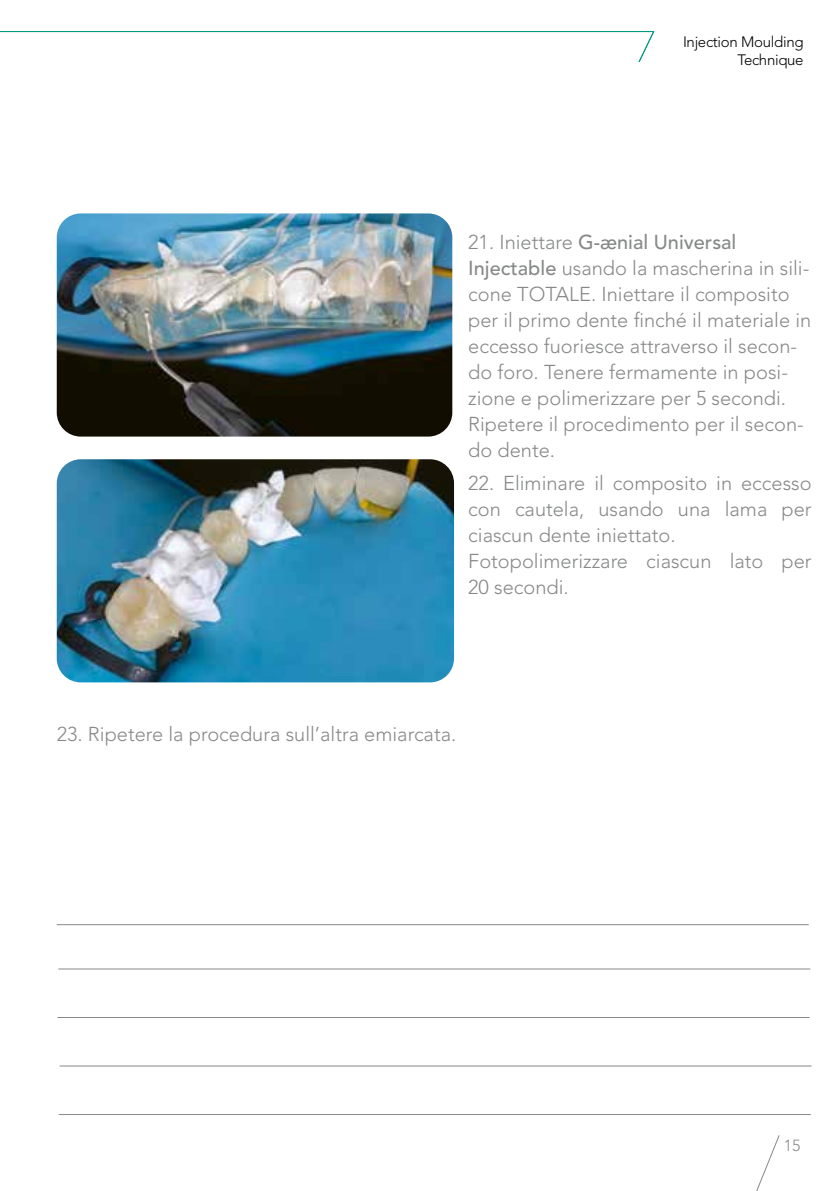
<style>
.page{position:relative;width:840px;height:1191px;background:#fff}
.page>*{position:absolute;margin:0;border:0;box-sizing:border-box;transform-origin:0 0}
.t1{font:300 20px/26px "Avenir LT Std";color:#878988}
.t2{font:300 16px "Avenir LT Std";color:#878988}
.t3{font:300 15px/18px "Avenir LT Std";letter-spacing:-.02em;color:#000;text-align:right}
.s1{font-weight:500}
</style>
<div class="page">
<svg style="left:756px;top:1135px;width:23px;height:56px"></svg>
<img style="left:57px;top:213px;width:395px;height:223px">
<img style="left:57px;top:459px;width:397px;height:223px">
<hr style="left:58px;top:968px;width:751px;height:1px;background:#878988">
<hr style="left:57px;top:1017px;width:752px;height:1px;background:#878988">
<hr style="left:60px;top:1065px;width:751px;height:1px;background:#878988">
<hr style="left:59px;top:1114px;width:751px;height:1px;background:#878988">
<hr style="left:57px;top:924px;width:751px;height:1px;background:#878988">
<hr style="left:0;top:31px;width:653px;height:1px;background:#009880">
<svg style="left:638px;top:31px;width:16px;height:32px"></svg>
<p class="t3" style="left:682px;top:33px;width:122px">Injection Moulding<br>Technique</p>
<p class="t1" style="left:468px;top:229px;width:344px">21. Iniettare <span class="s1">G-ænial Universal Injectable</span> usando la mascherina in sili&shy;cone TOTALE. Iniettare il composito per il primo dente finché il materiale in eccesso fuoriesce attraverso il secon&shy;do foro. Tenere fermamente in posi&shy;zione e polimerizzare per 5 secondi.<br>Ripetere il procedimento per il secon&shy;do dente.</p>
<p class="t1" style="left:468px;top:470px;width:345px">22. Eliminare il composito in eccesso con cautela, usando una lama per ciascun dente iniettato.<br>Fotopolimerizzare ciascun lato per<br>20 secondi.</p>
<p class="t1" style="left:57px;top:720px;width:401px">23. Ripetere la procedura sull’altra emiarcata.</p>
<p class="t2" style="left:783px;top:1135px;width:18px">15</p>
</div>
